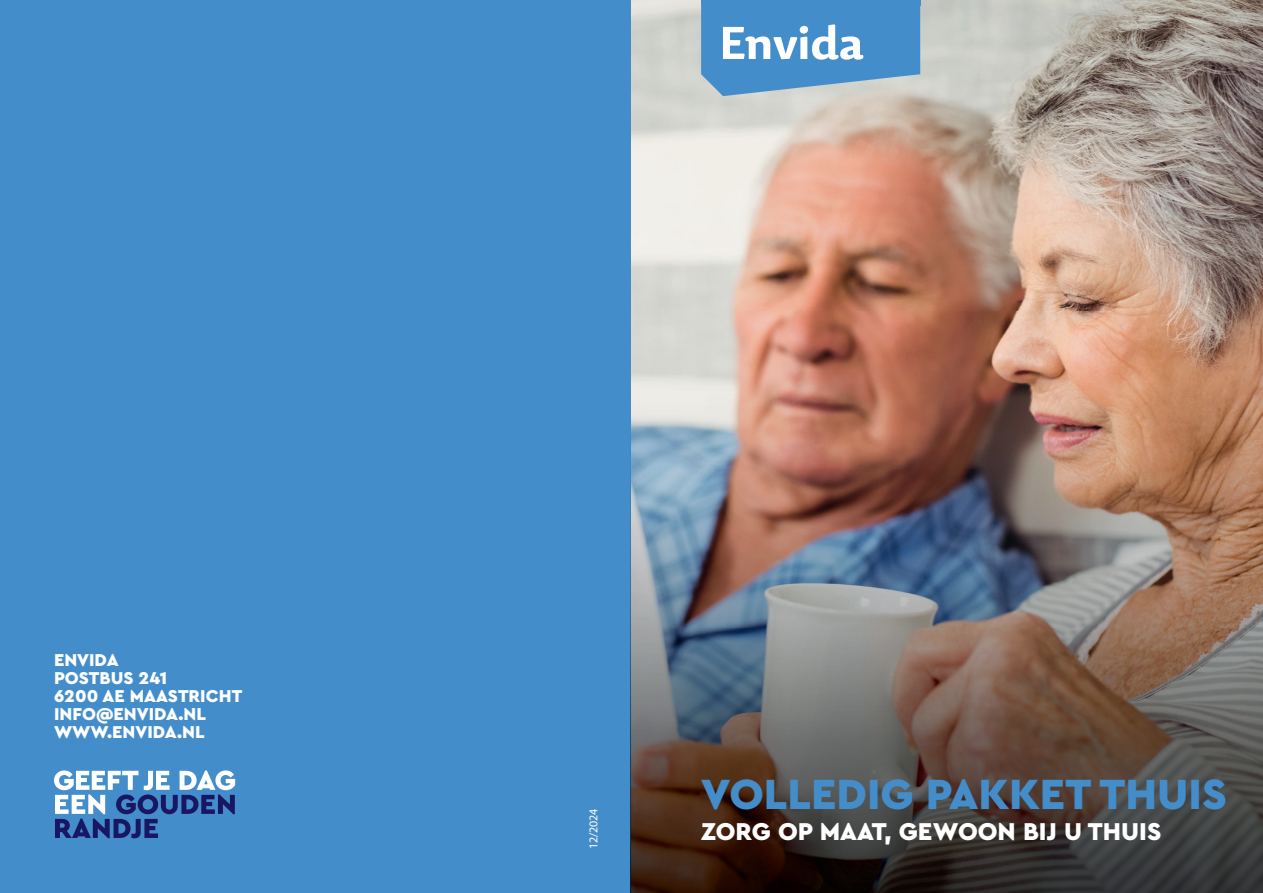
<style>
.page{position:relative;width:1263px;height:893px;background:#fff}
.page>*{position:absolute;margin:0;border:0;box-sizing:border-box;transform-origin:0 0}
.t1{font:900 44.25px "Cera Pro";color:#448dcb}
.t2{font:900 25.5px "Cera Pro";color:#fff}
.t3{font:900 18px/18px "Cera Pro";color:#fff}
.t4{font:12px "Myriad Pro";color:#fff}
</style>
<div class="page">
<div style="left:0;top:0;width:631px;height:893px;background:#448dcb"></div>
<img style="left:631px;top:0;width:632px;height:893px">
<img style="left:631px;top:311px;width:1px;height:582px">
<svg style="left:701px;top:6px;width:219px;height:90px;background:#69a1d0"></svg>
<div style="left:701px;top:0;width:219px;height:6px;background:#448dcb"></div>
<svg style="left:54px;top:770px;width:181px;height:68px"></svg>
<p class="t3" style="left:54px;top:650px;width:190px">ENVIDA<br>POSTBUS 241<br>6200 AE MAASTRICHT<br>INFO@ENVIDA.NL<br>WWW.ENVIDA.NL</p>
<p class="t4" style="left:586px;top:849px;width:43px;rotate:-90deg">12/2024</p>
<h1 class="t1" style="left:701px;top:765px;width:527px">VOLLEDIG PAKKET THUIS</h1>
<h2 class="t2" style="left:701px;top:814px;width:462px">ZORG OP MAAT, GEWOON BIJ U THUIS</h2>
</div>
